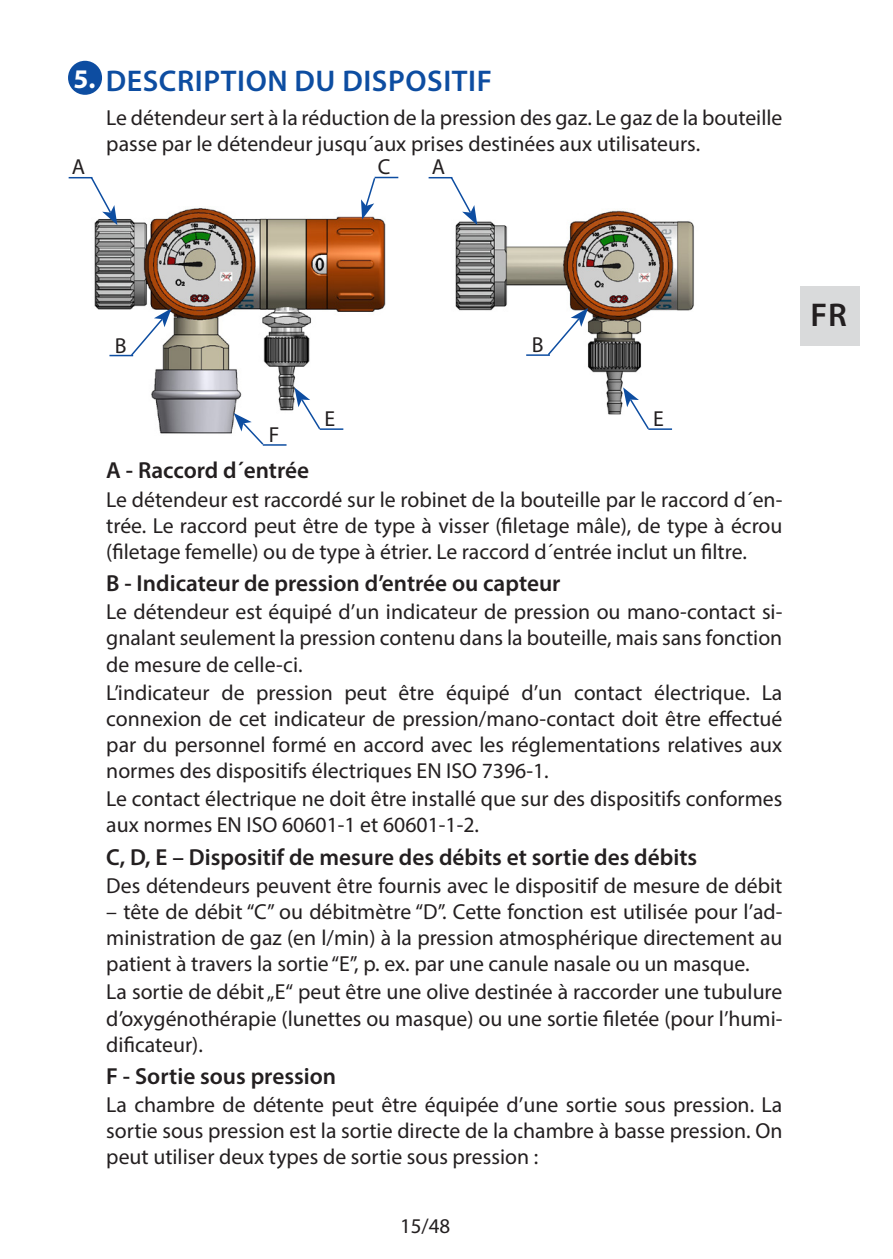
<style>
.page{position:relative;width:893px;height:1259px;background:#fff}
.page>*{position:absolute;margin:0;border:0;box-sizing:border-box;transform-origin:0 0}
.t1{font:600 33px "Myriad Pro";color:#231f20}
.t2{font:600 30px "Myriad Pro";letter-spacing:.02em;color:#0d4da1}
.t3{font:700 27px "Myriad Pro";color:#fff}
.HEADLINE4{font:600 23.4px "Myriad Pro";color:#231f20}
.TEXT{font:21.6px/26.1px "Myriad Pro";color:#231f20;text-align:justify}
.t4{font:21px "Myriad Pro";color:#231f20}
</style>
<div class="page">
<div style="left:800px;top:286px;width:59px;height:59px;background:#d9dadb"></div>
<img style="left:94px;top:208px;width:292px;height:226px">
<img style="left:455px;top:210px;width:239px;height:205px">
<svg style="left:294px;top:387px;width:28px;height:44px"></svg>
<hr style="left:320px;top:428px;width:23px;height:2px;background:#0d4da1">
<svg style="left:109px;top:308px;width:63px;height:49px"></svg>
<svg style="left:69px;top:177px;width:48px;height:48px"></svg>
<svg style="left:361px;top:176px;width:37px;height:43px"></svg>
<hr style="left:263px;top:444px;width:24px;height:2px;background:#0d4da1">
<svg style="left:234px;top:413px;width:31px;height:33px"></svg>
<svg style="left:429px;top:177px;width:48px;height:48px"></svg>
<svg style="left:546px;top:308px;width:42px;height:49px"></svg>
<hr style="left:526px;top:354px;width:24px;height:2px;background:#0d4da1">
<svg style="left:623px;top:387px;width:27px;height:42px"></svg>
<hr style="left:648px;top:428px;width:24px;height:2px;background:#0d4da1">
<div style="left:68px;top:61px;width:34px;height:34px;background:#0d4da1;border-radius:50%"></div>
<p class="t3" style="left:73px;top:61px;width:21px">5.</p>
<p class="t2" style="left:106px;top:61px;width:388px">DESCRIPTION DU DISPOSITIF</p>
<p class="TEXT" style="left:106px;top:105px;width:678px">Le détendeur sert à la réduction de la pression des gaz. Le gaz de la bouteille passe par le détendeur jusqu´aux prises destinées aux utilisateurs.</p>
<p class="TEXT" style="left:72px;top:153px;width:15px">A</p>
<p class="TEXT" style="left:378px;top:153px;width:14px">C</p>
<p class="TEXT" style="left:432px;top:153px;width:15px">A</p>
<p class="TEXT" style="left:115px;top:332px;width:13px">B</p>
<p class="TEXT" style="left:269px;top:421px;width:12px">F</p>
<p class="TEXT" style="left:325px;top:405px;width:12px">E</p>
<p class="TEXT" style="left:532px;top:331px;width:13px">B</p>
<p class="TEXT" style="left:653px;top:405px;width:12px">E</p>
<p class="HEADLINE4" style="left:106px;top:456px;width:204px">A - Raccord d´entrée</p>
<p class="TEXT" style="left:106px;top:486px;width:678px">Le détendeur est raccordé sur le robinet de la bouteille par le raccord d´en&shy;trée. Le raccord peut être de type à visser (filetage mâle), de type à écrou (filetage femelle) ou de type à étrier. Le raccord d´entrée inclut un filtre.</p>
<p class="HEADLINE4" style="left:106px;top:568px;width:456px">B - Indicateur de pression d’entrée ou capteur</p>
<p class="TEXT" style="left:106px;top:598px;width:678px">Le détendeur est équipé d’un indicateur de pression ou mano-contact si&shy;gnalant seulement la pression contenu dans la bouteille, mais sans fonction de mesure de celle-ci.</p>
<p class="TEXT" style="left:106px;top:679px;width:678px">L’indicateur de pression peut être équipé d’un contact électrique. La connexion de cet indicateur de pression/mano-contact doit être effectué par du personnel formé en accord avec les réglementations relatives aux normes des dispositifs électriques EN ISO 7396-1.</p>
<p class="TEXT" style="left:106px;top:785px;width:678px">Le contact électrique ne doit être installé que sur des dispositifs conformes aux normes EN ISO 60601-1 et 60601-1-2.</p>
<p class="HEADLINE4" style="left:106px;top:842px;width:592px">C, D, E – Dispositif de mesure des débits et sortie des débits</p>
<p class="TEXT" style="left:106px;top:872px;width:677px">Des détendeurs peuvent être fournis avec le dispositif de mesure de débit</p>
<p class="TEXT" style="left:106px;top:898px;width:678px">– tête de débit “C” ou débitmètre “D”. Cette fonction est utilisée pour l’ad&shy;ministration de gaz (en l/min) à la pression atmosphérique directement au patient à travers la sortie “E”, p. ex. par une canule nasale ou un masque.</p>
<p class="TEXT" style="left:106px;top:978px;width:678px">La sortie de débit „E“ peut être une olive destinée à raccorder une tubulure d’oxygénothérapie (lunettes ou masque) ou une sortie filetée (pour l’humi&shy;dificateur).</p>
<p class="HEADLINE4" style="left:106px;top:1061px;width:231px">F - Sortie sous pression</p>
<p class="TEXT" style="left:106px;top:1091px;width:678px">La chambre de détente peut être équipée d’une sortie sous pression. La sortie sous pression est la sortie directe de la chambre à basse pression. On peut utiliser deux types de sortie sous pression :</p>
<p class="t4" style="left:400px;top:1212px;width:52px">15/48</p>
<h1 class="t1" style="left:811px;top:294px;width:38px">FR</h1>
</div>
